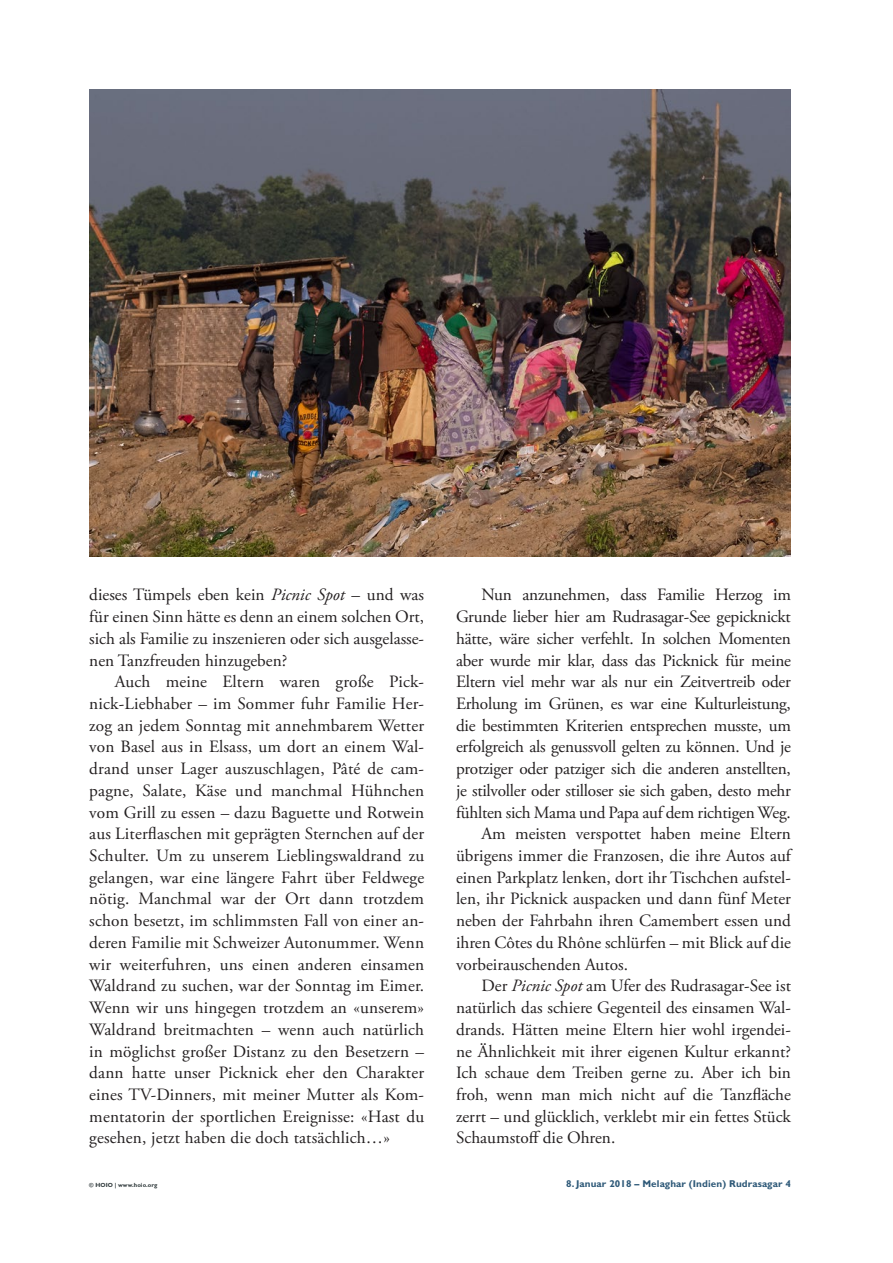
<style>
.page{position:relative;width:893px;height:1263px;background:#fff}
.page>*{position:absolute;margin:0;border:0;box-sizing:border-box;transform-origin:0 0}
.Lauftext_mit_Einzug{font:17.25px/21.8px "Adobe Garamond Pro";color:#231f20;text-align:justify}
.t1{font:700 9.9px "Gill Sans MT Pro";letter-spacing:.01em;color:#2e5978}
.Copyright_-_4_Heavy{font:700 6px "Gill Sans MT Pro";letter-spacing:.01em;color:#313b3d}
.s1{font-style:italic}
</style>
<div class="page">
<img style="left:89px;top:89px;width:702px;height:468px">
<p class="Lauftext_mit_Einzug" style="left:89px;top:585px;width:336px">dieses Tümpels eben kein <span class="s1">Picnic Spot</span> – und was für einen Sinn hätte es denn an einem solchen Ort, sich als Familie zu inszenieren oder sich ausgelasse&shy;nen Tanzfreuden hinzugeben?</p>
<p class="Lauftext_mit_Einzug" style="left:89px;top:671px;width:336px;text-indent:26px">Auch meine Eltern waren große Pick&shy;nick-Liebhaber – im Sommer fuhr Familie Her&shy;zog an jedem Sonntag mit annehmbarem Wetter von Basel aus in Elsass, um dort an einem Wal&shy;drand unser Lager auszuschlagen, Pâté de cam&shy;pagne, Salate, Käse und manchmal Hühnchen vom Grill zu essen – dazu Baguette und Rotwein aus Literflaschen mit geprägten Sternchen auf der Schulter. Um zu unserem Lieblingswaldrand zu gelangen, war eine längere Fahrt über Feldwege nötig. Manchmal war der Ort dann trotzdem schon besetzt, im schlimmsten Fall von einer an&shy;deren Familie mit Schweizer Autonummer. Wenn wir weiterfuhren, uns einen anderen einsamen Waldrand zu suchen, war der Sonntag im Eimer.<br>Wenn wir uns hingegen trotzdem an «unserem» Waldrand breitmachten – wenn auch natürlich in möglichst großer Distanz zu den Besetzern – dann hatte unser Picknick eher den Charakter eines TV-Dinners, mit meiner Mutter als Kom&shy;mentatorin der sportlichen Ereignisse: «Hast du gesehen, jetzt haben die doch tatsächlich…»</p>
<p class="Copyright_-_4_Heavy" style="left:89px;top:1181px;width:70px">© HOIO | www.hoio.org</p>
<p class="Lauftext_mit_Einzug" style="left:456px;top:585px;width:336px;text-indent:26px">Nun anzunehmen, dass Familie Herzog im Grunde lieber hier am Rudrasagar-See gepicknickt hätte, wäre sicher verfehlt. In solchen Momenten aber wurde mir klar, dass das Picknick für meine Eltern viel mehr war als nur ein Zeitvertreib oder Erholung im Grünen, es war eine Kulturleistung, die bestimmten Kriterien entsprechen musste, um erfolgreich als genussvoll gelten zu können. Und je protziger oder patziger sich die anderen anstellten, je stilvoller oder stilloser sie sich gaben, desto mehr fühlten sich Mama und Papa auf dem richtigen Weg.</p>
<p class="Lauftext_mit_Einzug" style="left:456px;top:823px;width:336px;text-indent:26px">Am meisten verspottet haben meine Eltern übrigens immer die Franzosen, die ihre Autos auf einen Parkplatz lenken, dort ihr Tischchen aufstel&shy;len, ihr Picknick auspacken und dann fünf Meter neben der Fahrbahn ihren Camembert essen und ihren Côtes du Rhône schlürfen – mit Blick auf die vorbeirauschenden Autos.</p>
<p class="Lauftext_mit_Einzug" style="left:456px;top:975px;width:336px;text-indent:26px">Der <span class="s1">Picnic Spot</span> am Ufer des Rudrasagar-See ist natürlich das schiere Gegenteil des einsamen Wal&shy;drands. Hätten meine Eltern hier wohl irgendei&shy;ne Ähnlichkeit mit ihrer eigenen Kultur erkannt?<br>Ich schaue dem Treiben gerne zu. Aber ich bin froh, wenn man mich nicht auf die Tanzfläche zerrt – und glücklich, verklebt mir ein fettes Stück Schaumstoff die Ohren.</p>
<p class="t1" style="left:566px;top:1177px;width:226px">8. Januar 2018 – Melaghar (Indien) Rudrasagar 4</p>
</div>
